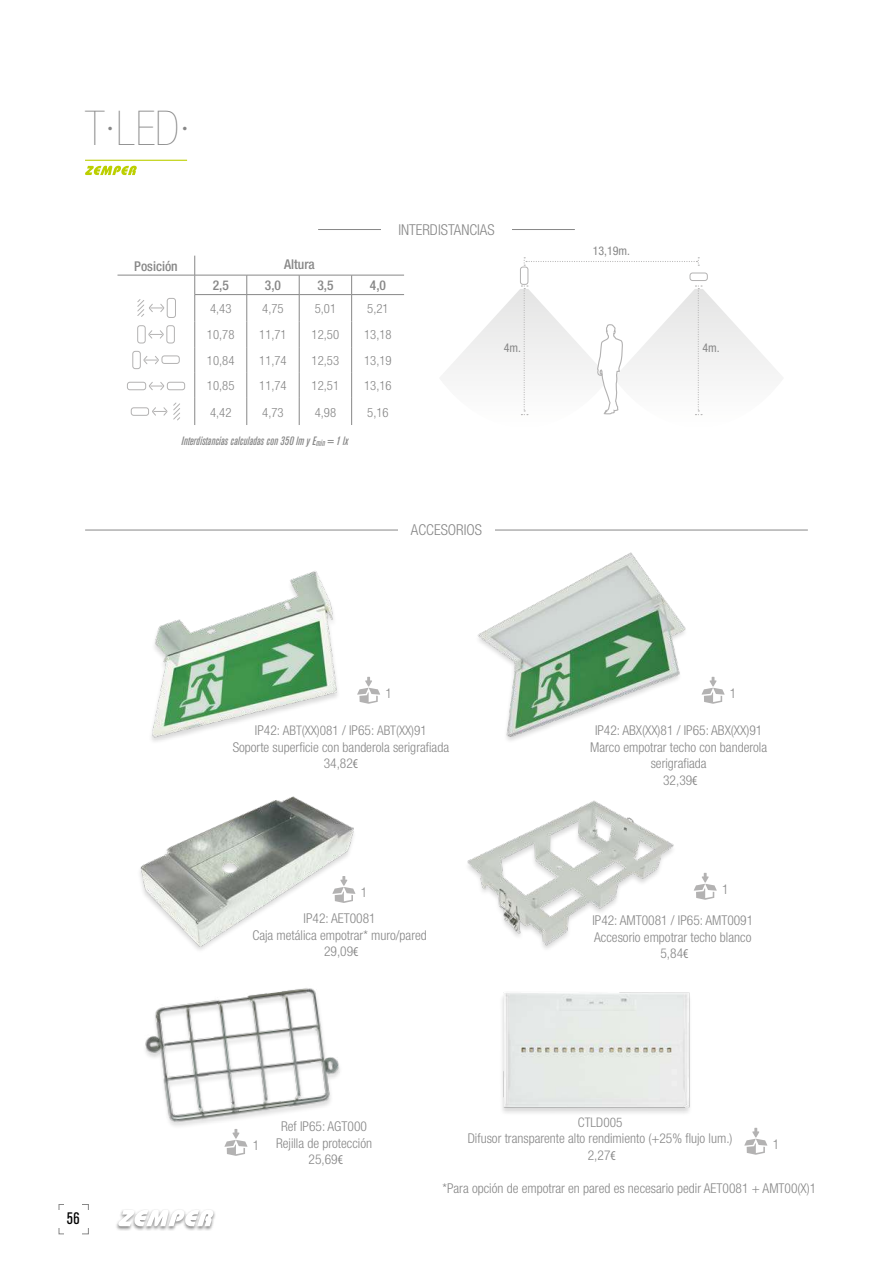
<style>
.page{position:relative;width:893px;height:1263px;background:#fff}
.page>*{position:absolute;margin:0;border:0;box-sizing:border-box;transform-origin:0 0}
.t1{font:900 condensed 48px "Helvetica Neue";color:#878787}
.t2{font:condensed 16.5px "Akzidenz Grotesk BE";color:#000}
.t3{font:300 condensed 15px "Helvetica Neue";color:#878787}
.t4{font:300 condensed 13.5px/16.5px "Helvetica Neue";color:#878787;text-align:center}
.t5{font:500 condensed 13.5px "Helvetica Neue";color:#878787}
.t6{font:300 condensed 13.2px "Helvetica Neue";color:#878787}
.t7{font:300 condensed 12.75px "Helvetica Neue";color:#878787}
.t8{font:italic 500 condensed 12px "Akzidenz Grotesk BE";color:#878787}
.t9{font:condensed 12px "Helvetica Neue";color:#878787}
.s1{font-size:13.5px}
.s2{font-family:"Myriad Pro";font-weight:400}
</style>
<div class="page">
<div style="left:59px;top:1204px;width:30px;height:30px;border:1px solid #878787"></div>
<div style="left:65px;top:1200px;width:17px;height:38px;background:#fff"></div>
<div style="left:55px;top:1211px;width:37px;height:17px;background:#fff"></div>
<div style="left:115px;top:1208px;width:101px;height:23px;background:#000;opacity:.45"></div>
<svg style="left:118px;top:1209px;width:95px;height:17px"></svg>
<hr style="left:85px;top:160px;width:102px;height:1px;background:#bccf00">
<svg style="left:85px;top:166px;width:52px;height:9px"></svg>
<img style="left:477px;top:552px;width:209px;height:189px">
<img style="left:502px;top:992px;width:188px;height:121px">
<hr style="left:85px;top:530px;width:722px;height:1px;background:#878787">
<div style="left:398px;top:523px;width:97px;height:17px;background:#fff"></div>
<hr style="left:318px;top:229px;width:257px;height:1px;background:#878787">
<div style="left:381px;top:223px;width:131px;height:17px;background:#fff"></div>
<svg style="left:194px;top:256px;width:1px;height:169px"></svg>
<svg style="left:299px;top:276px;width:1px;height:149px"></svg>
<svg style="left:351px;top:276px;width:1px;height:149px"></svg>
<svg style="left:247px;top:276px;width:1px;height:149px"></svg>
<hr style="left:117px;top:275px;width:78px;height:1px;background:#878787">
<hr style="left:195px;top:275px;width:52px;height:1px;background:#878787">
<hr style="left:247px;top:275px;width:52px;height:1px;background:#878787">
<hr style="left:299px;top:275px;width:53px;height:1px;background:#878787">
<hr style="left:352px;top:275px;width:52px;height:1px;background:#878787">
<hr style="left:195px;top:294px;width:52px;height:1px;background:#878787">
<hr style="left:247px;top:294px;width:52px;height:1px;background:#878787">
<hr style="left:299px;top:294px;width:53px;height:1px;background:#878787">
<hr style="left:352px;top:294px;width:52px;height:1px;background:#878787">
<svg style="left:137px;top:299px;width:27px;height:18px"></svg>
<div style="left:167px;top:298px;width:9px;height:20px;border:1px solid #b3b2b2;border-radius:3px"></div>
<div style="left:137px;top:325px;width:9px;height:18px;border:1px solid #b3b2b2;border-radius:3px"></div>
<svg style="left:148px;top:330px;width:16px;height:9px"></svg>
<div style="left:166px;top:325px;width:9px;height:18px;border:1px solid #b3b2b2;border-radius:3px"></div>
<div style="left:132px;top:351px;width:9px;height:18px;border:1px solid #b3b2b2;border-radius:3px"></div>
<svg style="left:143px;top:356px;width:16px;height:9px"></svg>
<div style="left:162px;top:355px;width:18px;height:9px;border:1px solid #b3b2b2;border-radius:3px"></div>
<div style="left:127px;top:382px;width:19px;height:8px;border:1px solid #b3b2b2;border-radius:3px"></div>
<svg style="left:149px;top:382px;width:15px;height:8px"></svg>
<div style="left:167px;top:382px;width:18px;height:8px;border:1px solid #b3b2b2;border-radius:3px"></div>
<svg style="left:173px;top:402px;width:7px;height:19px"></svg>
<svg style="left:152px;top:407px;width:15px;height:9px"></svg>
<div style="left:131px;top:407px;width:18px;height:9px;border:1px solid #b3b2b2;border-radius:3px"></div>
<svg style="left:524px;top:257px;width:175px;height:9px"></svg>
<svg style="left:444px;top:285px;width:335px;height:131px"></svg>
<div style="left:520px;top:267px;width:8px;height:18px;border:1px solid #b3b2b2;border-radius:3px"></div>
<div style="left:690px;top:273px;width:18px;height:8px;border:1px solid #b3b2b2;border-radius:3px"></div>
<img style="left:140px;top:796px;width:216px;height:154px">
<svg style="left:332px;top:876px;width:23px;height:27px"></svg>
<img style="left:145px;top:988px;width:195px;height:138px">
<svg style="left:224px;top:1129px;width:24px;height:27px"></svg>
<img style="left:467px;top:800px;width:207px;height:149px">
<svg style="left:694px;top:873px;width:23px;height:27px"></svg>
<svg style="left:744px;top:1128px;width:23px;height:27px"></svg>
<img style="left:151px;top:571px;width:187px;height:170px">
<svg style="left:357px;top:677px;width:23px;height:27px"></svg>
<svg style="left:701px;top:677px;width:24px;height:27px"></svg>
<h1 class="t1" style="left:85px;top:102px;width:107px">T·LED·</h1>
<p class="t3" style="left:398px;top:222px;width:98px">INTERDISTANCIAS</p>
<p class="t5" style="left:134px;top:258px;width:45px">Posición</p>
<p class="t5" style="left:284px;top:256px;width:32px">Altura</p>
<p class="t5" style="left:213px;top:277px;width:18px">2,5</p>
<p class="t5" style="left:265px;top:277px;width:18px">3,0</p>
<p class="t5" style="left:317px;top:277px;width:18px">3,5</p>
<p class="t5" style="left:370px;top:277px;width:18px">4,0</p>
<p class="t7" style="left:210px;top:301px;width:23px">4,43</p>
<p class="t7" style="left:262px;top:301px;width:23px">4,75</p>
<p class="t7" style="left:315px;top:301px;width:23px">5,01</p>
<p class="t7" style="left:367px;top:301px;width:23px">5,21</p>
<p class="t7" style="left:207px;top:328px;width:29px">10,78</p>
<p class="t7" style="left:259px;top:328px;width:29px">11,71</p>
<p class="t7" style="left:312px;top:328px;width:29px">12,50</p>
<p class="t7" style="left:364px;top:328px;width:29px">13,18</p>
<p class="t7" style="left:207px;top:353px;width:29px">10,84</p>
<p class="t7" style="left:259px;top:353px;width:29px">11,74</p>
<p class="t7" style="left:312px;top:353px;width:29px">12,53</p>
<p class="t7" style="left:364px;top:353px;width:29px">13,19</p>
<p class="t7" style="left:207px;top:379px;width:29px">10,85</p>
<p class="t7" style="left:259px;top:379px;width:29px">11,74</p>
<p class="t7" style="left:312px;top:379px;width:29px">12,51</p>
<p class="t7" style="left:364px;top:379px;width:29px">13,16</p>
<p class="t7" style="left:210px;top:405px;width:23px">4,42</p>
<p class="t7" style="left:262px;top:405px;width:23px">4,73</p>
<p class="t7" style="left:315px;top:405px;width:23px">4,98</p>
<p class="t7" style="left:367px;top:405px;width:23px">5,16</p>
<p class="t8" style="left:182px;top:434px;width:168px">Interdistancias calculadas con 350 lm y E<sub>min</sub> = 1 lx</p>
<p class="t9" style="left:593px;top:244px;width:39px">13,19m.</p>
<p class="t9" style="left:504px;top:341px;width:19px">4m.</p>
<p class="t9" style="left:702px;top:341px;width:19px">4m.</p>
<p class="t3" style="left:411px;top:521px;width:73px">ACCESORIOS</p>
<p class="t4" style="left:385px;top:685px;width:8px">1</p>
<p class="t4" style="left:730px;top:685px;width:8px">1</p>
<p class="t6" style="left:255px;top:723px;width:173px"><span class="s1">IP42:</span> ABT(XX)081 <span class="s1">/ IP65:</span> ABT(XX)91</p>
<p class="t4" style="left:233px;top:739px;width:218px">Soporte superficie con banderola serigrafiada<br>34,82<span class="s2">€</span></p>
<p class="t4" style="left:361px;top:884px;width:8px">1</p>
<p class="t4" style="left:252px;top:910px;width:176px">IP42: AET0081<br>Caja metálica empotrar* muro/pared<br>29,09<span class="s2">€</span></p>
<p class="t4" style="left:590px;top:722px;width:178px">IP42: ABX(XX)81 / IP65: ABX(XX)91<br>Marco empotrar techo con banderola serigrafiada<br>32,39<span class="s2">€</span></p>
<p class="t4" style="left:722px;top:881px;width:8px">1</p>
<p class="t4" style="left:592px;top:912px;width:162px">IP42: AMT0081 / IP65: AMT0091<br>Accesorio empotrar techo blanco<br>5,84<span class="s2">€</span></p>
<p class="t2" style="left:67px;top:1209px;width:14px">56</p>
<p class="t4" style="left:253px;top:1137px;width:8px">1</p>
<p class="t4" style="left:276px;top:1118px;width:98px">Ref IP65: AGT000<br>Rejilla de protección<br>25,69<span class="s2">€</span></p>
<p class="t6" style="left:578px;top:1114px;width:46px">CTLD005</p>
<p class="t4" style="left:468px;top:1130px;width:266px">Difusor transparente alto rendimiento (+25% flujo lum.)<br>2,27<span class="s2">€</span></p>
<p class="t4" style="left:442px;top:1179px;width:375px">*Para opción de empotrar en pared es necesario pedir AET0081 + AMT00(X)1</p>
<p class="t4" style="left:773px;top:1136px;width:8px">1</p>
</div>
